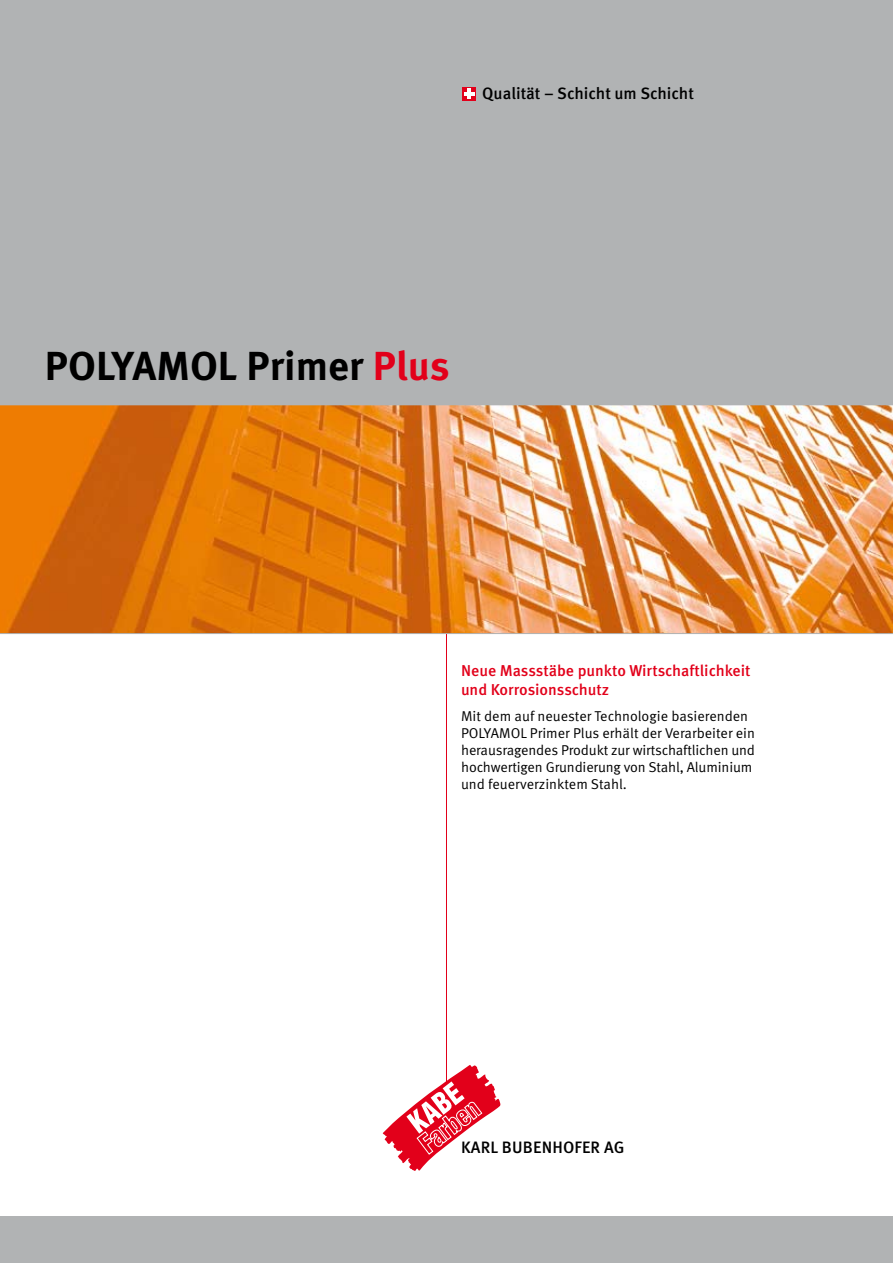
<style>
.page{position:relative;width:893px;height:1263px;background:#fff}
.page>*{position:absolute;margin:0;border:0;box-sizing:border-box;transform-origin:0 0}
.t1{font:700 40.5px "Meta OT";color:#000}
.t2{font:500 16.5px "Meta OT";color:#000}
.t3{font:500 15.75px/18.9px "Meta OT";letter-spacing:-.005em;color:#e2001a}
.t4{font:14.25px/17.1px "Meta OT";letter-spacing:-.01em;color:#000}
.s1{color:#e2001a}
</style>
<div class="page">
<div style="left:0;top:0;width:893px;height:604px;background:#b1b3b4"></div>
<hr style="left:446px;top:600px;width:1px;height:499px;background:#e2001a">
<div style="left:0;top:1216px;width:893px;height:47px;background:#b1b3b4"></div>
<svg style="left:383px;top:1065px;width:117px;height:106px"></svg>
<div style="left:462px;top:87px;width:14px;height:14px;background:#e2001a"></div>
<svg style="left:464px;top:89px;width:11px;height:10px"></svg>
<img style="left:0;top:405px;width:893px;height:228px">
<hr style="left:0;top:633px;width:893px;height:1px;background:#b1b3b4">
<p class="t2" style="left:482px;top:83px;width:213px">Qualität – Schicht um Schicht</p>
<h1 class="t1" style="left:45px;top:340px;width:406px">POLYAMOL Primer <span class="s1">Plus</span></h1>
<p class="t3" style="left:461px;top:661px;width:291px">Neue Massstäbe punkto Wirtschaftlichkeit und Korrosionsschutz</p>
<p class="t4" style="left:461px;top:707px;width:295px">Mit dem auf neuester Technologie basierenden POLYAMOL Primer Plus erhält der Verarbeiter ein herausragendes Produkt zur wirtschaftlichen und hochwertigen Grundierung von Stahl, Aluminium und feuerverzinktem Stahl.</p>
<p class="t2" style="left:461px;top:1137px;width:165px">Karl Buben hofer AG</p>
</div>
